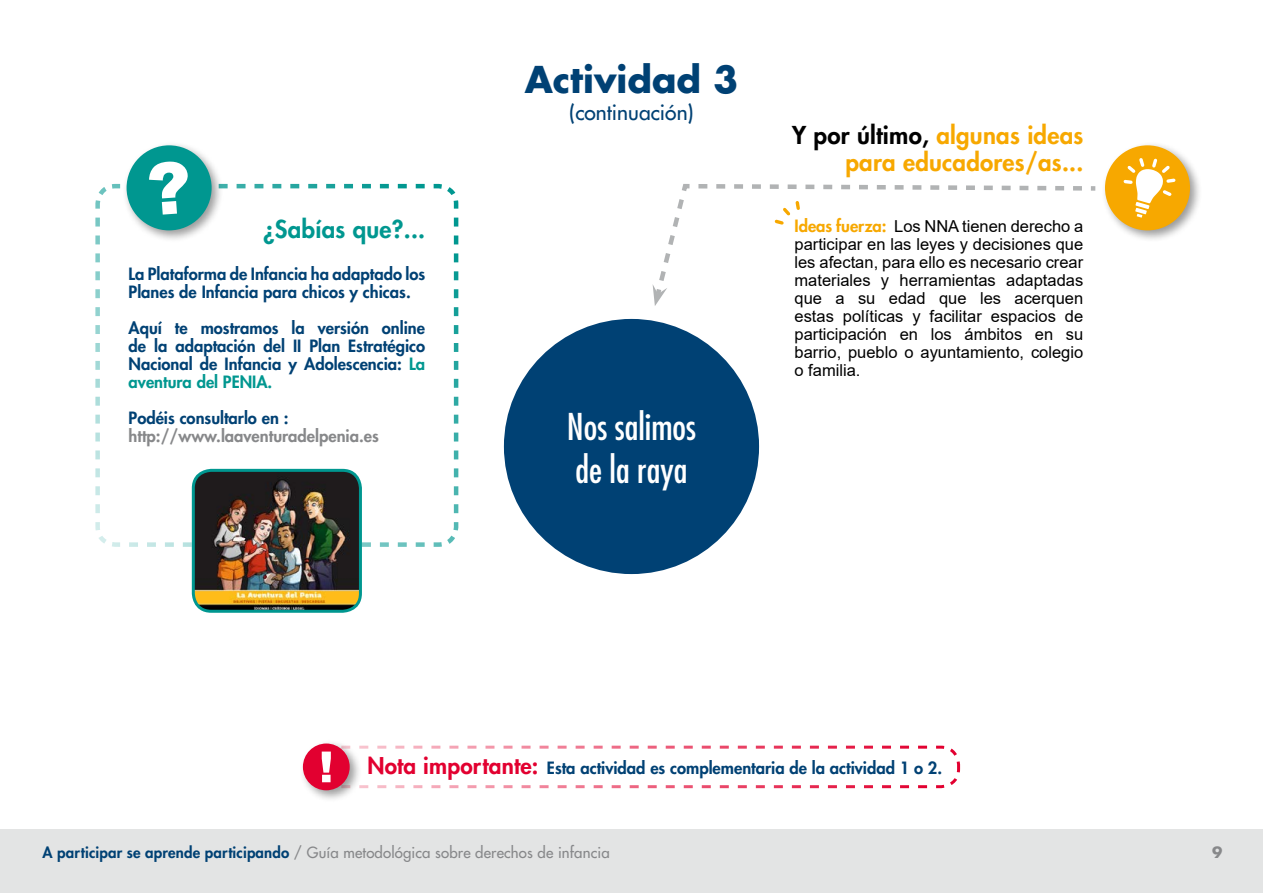
<style>
.page{position:relative;width:1263px;height:893px;background:#fff}
.page>*{position:absolute;margin:0;border:0;box-sizing:border-box;transform-origin:0 0}
.t1{font:condensed 36px/43.2px "Futura Std";color:#fff}
.t2{font:700 36px "Futura Std";color:#004174}
.t3{font:800 24px/27px "Futura Std";letter-spacing:.01em;color:#f7a800;text-align:right}
.t4{font:800 24px "Futura Std";letter-spacing:.01em;color:#009790}
.t5{font:500 21px "Futura Std";color:#004174}
.t6{font:800 16.5px/18px "Futura Std";color:#004174}
.t7{font:16.5px/18px "Arial";color:#000;text-align:justify}
.t8{font:800 16.5px "Futura Std";color:#87888a}
.t9{font:500 15px "Futura Std";letter-spacing:.01em;color:#87888a}
.t10{font:700 15px "Futura Std";color:#87888a}
.s1{color:#009790}
.s2{color:#000}
.s3{font-family:"Futura Std";font-weight:800;color:#f7a800}
.s4{font-size:22.5px;color:#e20030}
.s5{font-weight:800;color:#004174}
</style>
<div class="page">
<div style="left:0;top:829px;width:1263px;height:64px;background:#e3e4e4"></div>
<div style="left:1100px;top:141px;width:102px;height:102px;background:#000;opacity:.4"></div>
<div style="left:1105px;top:145px;width:85px;height:85px;background:#f7a800;border-radius:50%"></div>
<svg style="left:1123px;top:158px;width:52px;height:60px"></svg>
<div style="left:504px;top:319px;width:255px;height:255px;background:#004174;border-radius:50%"></div>
<svg style="left:653px;top:184px;width:429px;height:122px"></svg>
<svg style="left:95px;top:183px;width:364px;height:366px"></svg>
<div style="left:298px;top:739px;width:64px;height:64px;background:#000;opacity:.4"></div>
<div style="left:303px;top:743px;width:47px;height:47px;background:#e20030;border-radius:50%"></div>
<svg style="left:322px;top:744px;width:639px;height:46px"></svg>
<div style="left:122px;top:141px;width:102px;height:102px;background:#000;opacity:.4"></div>
<div style="left:127px;top:145px;width:85px;height:85px;background:#009790;border-radius:50%"></div>
<svg style="left:129px;top:161px;width:300px;height:54px"></svg>
<img style="left:193px;top:470px;width:167px;height:141px">
<div style="left:192px;top:469px;width:170px;height:144px;border:3px solid #009790;border-radius:18px"></div>
<h2 class="t4" style="left:263px;top:214px;width:164px">¿Sabías que?...</h2>
<p class="t6" style="left:129px;top:265px;width:298px">La Plataforma de Infancia ha adaptado los<br>Planes de Infancia para chicos y chicas.</p>
<p class="t6" style="left:129px;top:319px;width:298px;text-align:justify">Aquí te mostramos la versión online de la adaptación del II Plan Estratégico Nacional de Infancia y Adolescencia: <span class="s1">La aventura del PENIA.</span></p>
<p class="t6" style="left:129px;top:409px;width:161px">Podéis consultarlo en :</p>
<p class="t8" style="left:129px;top:426px;width:252px">http://www.laaventuradelpenia.es</p>
<h1 class="t2" style="left:525px;top:56px;width:215px">Actividad 3</h1>
<p class="t5" style="left:569px;top:100px;width:126px">(continuación)</p>
<h1 class="t1" style="left:567px;top:405px;width:131px">Nos salimos de la raya</h1>
<h2 class="t3" style="left:792px;top:122px;width:293px"><span class="s2">Y por último,</span> algunas ideas para educadores/as...</h2>
<p class="t7" style="left:794px;top:217px;width:290px"><span class="s3">Ideas fuerza:</span> Los NNA tienen derecho a participar en las leyes y decisiones que les afectan, para ello es necesario crear materiales y herramientas adaptadas que a su edad que les acerquen estas políticas y facilitar espacios de participación en los ámbitos en su barrio, pueblo o ayuntamiento, colegio o familia.</p>
<p class="t6" style="left:367px;top:759px;width:576px"><span class="s4">Nota importante:</span> Esta actividad es complementaria de la actividad 1 o 2.</p>
<p class="t9" style="left:43px;top:843px;width:569px"><span class="s5">A participar se aprende participando</span> / Guía metodológica sobre derechos de infancia</p>
<p class="t10" style="left:1212px;top:842px;width:12px">9</p>
</div>
